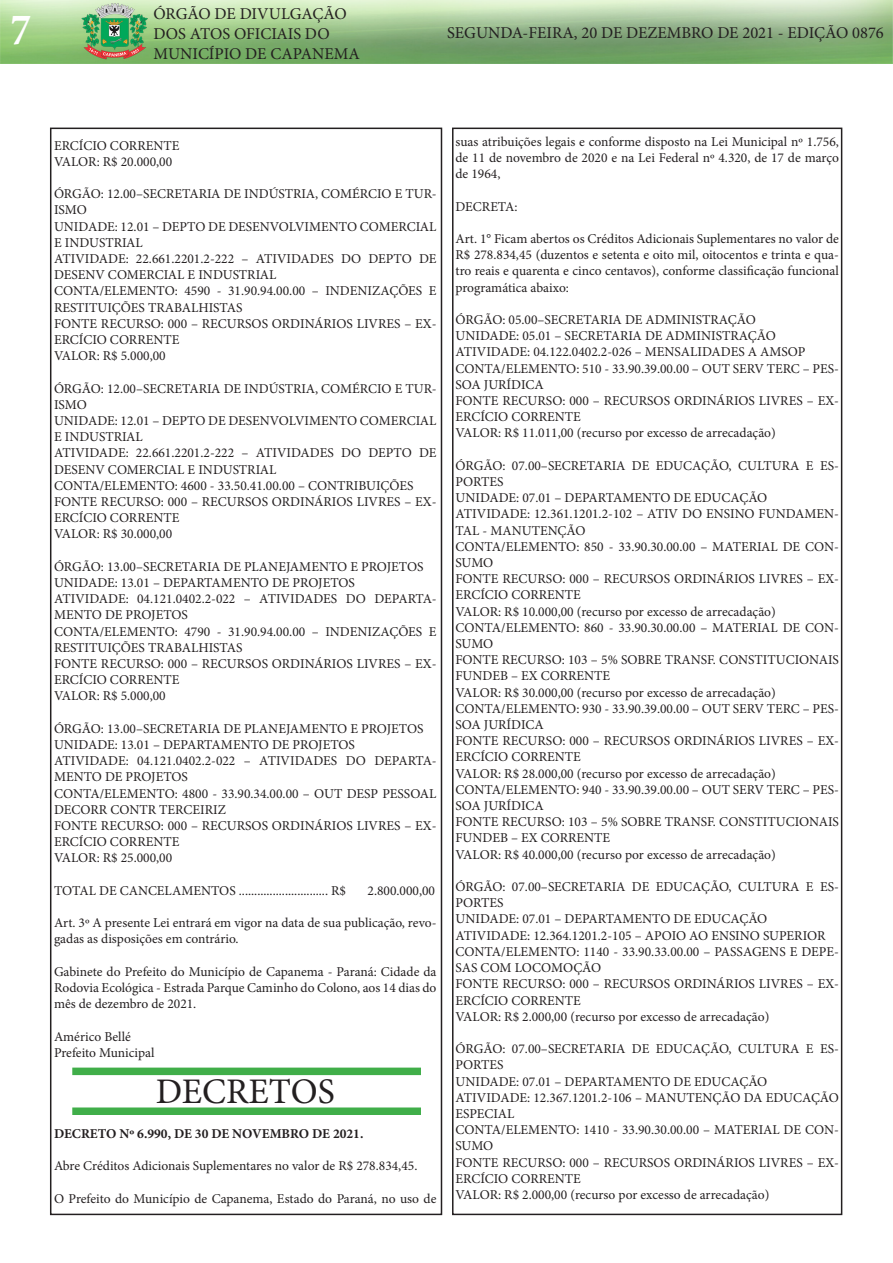
<style>
.page{position:relative;width:893px;height:1263px;background:#fff}
.page>*{position:absolute;margin:0;border:0;box-sizing:border-box;transform-origin:0 0}
.t1{font:700 condensed 45px "Minion Pro";color:#fff}
.t2{font:36px "Minion Pro";color:#231f20}
.t3{font:16.5px/19.8px "Minion Pro";color:#231f20}
.t4{font:13.5px/16.2px "Minion Pro";color:#231f20}
.t5{font:700 13.5px "Minion Pro";color:#231f20}
</style>
<div class="page">
<div style="left:50px;top:128px;width:392px;height:1087px;border:2px solid #231f20"></div>
<img style="left:0;top:0;width:893px;height:64px">
<div style="left:452px;top:128px;width:390px;height:1087px;border:2px solid #231f20"></div>
<div style="left:72px;top:1067px;width:349px;height:8px;background:#40ae49"></div>
<div style="left:72px;top:1107px;width:349px;height:8px;background:#40ae49"></div>
<h1 class="t1" style="left:11px;top:-1px;width:22px">7</h1>
<p class="t3" style="left:153px;top:4px;width:208px">ÓRGÃO DE DIVULGAÇÃO<br>DOS ATOS OFICIAIS DO<br>MUNICÍPIO DE CAPANEMA</p>
<p class="t3" style="left:447px;top:23px;width:438px">SEGUNDA-FEIRA, 20 DE DEZEMBRO DE 2021 - EDIÇÃO 0876</p>
<p class="t4" style="left:54px;top:137px;width:127px">ERCÍCIO CORRENTE</p>
<p class="t4" style="left:54px;top:153px;width:120px">VALOR: R$ 20.000,00</p>
<p class="t4" style="left:54px;top:186px;width:384px">ÓRGÃO: 12.00–SECRETARIA DE INDÚSTRIA, COMÉRCIO E TUR-<br>ISMO</p>
<p class="t4" style="left:54px;top:218px;width:384px">UNIDADE: 12.01 – DEPTO DE DESENVOLVIMENTO COMERCIAL<br>E INDUSTRIAL</p>
<p class="t4" style="left:54px;top:251px;width:384px">ATIVIDADE: 22.661.2201.2-222 – ATIVIDADES DO DEPTO DE<br>DESENV COMERCIAL E INDUSTRIAL</p>
<p class="t4" style="left:54px;top:283px;width:384px">CONTA/ELEMENTO: 4590 - 31.90.94.00.00 – INDENIZAÇÕES E<br>RESTITUIÇÕES TRABALHISTAS</p>
<p class="t4" style="left:54px;top:315px;width:384px">FONTE RECURSO: 000 – RECURSOS ORDINÁRIOS LIVRES – EX-<br>ERCÍCIO CORRENTE</p>
<p class="t4" style="left:54px;top:348px;width:113px">VALOR: R$ 5.000,00</p>
<p class="t4" style="left:54px;top:380px;width:384px">ÓRGÃO: 12.00–SECRETARIA DE INDÚSTRIA, COMÉRCIO E TUR-<br>ISMO</p>
<p class="t4" style="left:54px;top:413px;width:384px">UNIDADE: 12.01 – DEPTO DE DESENVOLVIMENTO COMERCIAL<br>E INDUSTRIAL</p>
<p class="t4" style="left:54px;top:445px;width:384px">ATIVIDADE: 22.661.2201.2-222 – ATIVIDADES DO DEPTO DE<br>DESENV COMERCIAL E INDUSTRIAL</p>
<p class="t4" style="left:54px;top:477px;width:361px">CONTA/ELEMENTO: 4600 - 33.50.41.00.00 – CONTRIBUIÇÕES</p>
<p class="t4" style="left:54px;top:494px;width:384px">FONTE RECURSO: 000 – RECURSOS ORDINÁRIOS LIVRES – EX-<br>ERCÍCIO CORRENTE</p>
<p class="t4" style="left:54px;top:526px;width:120px">VALOR: R$ 30.000,00</p>
<p class="t4" style="left:54px;top:558px;width:371px">ÓRGÃO: 13.00–SECRETARIA DE PLANEJAMENTO E PROJETOS</p>
<p class="t4" style="left:54px;top:575px;width:303px">UNIDADE: 13.01 – DEPARTAMENTO DE PROJETOS</p>
<p class="t4" style="left:54px;top:591px;width:384px">ATIVIDADE: 04.121.0402.2-022 – ATIVIDADES DO DEPARTA-<br>MENTO DE PROJETOS</p>
<p class="t4" style="left:54px;top:623px;width:384px">CONTA/ELEMENTO: 4790 - 31.90.94.00.00 – INDENIZAÇÕES E<br>RESTITUIÇÕES TRABALHISTAS</p>
<p class="t4" style="left:54px;top:656px;width:384px">FONTE RECURSO: 000 – RECURSOS ORDINÁRIOS LIVRES – EX-<br>ERCÍCIO CORRENTE</p>
<p class="t4" style="left:54px;top:688px;width:113px">VALOR: R$ 5.000,00</p>
<p class="t4" style="left:54px;top:720px;width:371px">ÓRGÃO: 13.00–SECRETARIA DE PLANEJAMENTO E PROJETOS</p>
<p class="t4" style="left:54px;top:737px;width:303px">UNIDADE: 13.01 – DEPARTAMENTO DE PROJETOS</p>
<p class="t4" style="left:54px;top:753px;width:384px">ATIVIDADE: 04.121.0402.2-022 – ATIVIDADES DO DEPARTA-<br>MENTO DE PROJETOS</p>
<p class="t4" style="left:54px;top:785px;width:384px">CONTA/ELEMENTO: 4800 - 33.90.34.00.00 – OUT DESP PESSOAL<br>DECORR CONTR TERCEIRIZ</p>
<p class="t4" style="left:54px;top:818px;width:384px">FONTE RECURSO: 000 – RECURSOS ORDINÁRIOS LIVRES – EX-<br>ERCÍCIO CORRENTE</p>
<p class="t4" style="left:54px;top:850px;width:120px">VALOR: R$ 25.000,00</p>
<p class="t4" style="left:54px;top:882px;width:294px">TOTAL DE CANCELAMENTOS ............................. R$</p>
<p class="t4" style="left:367px;top:882px;width:69px">2.800.000,00</p>
<p class="t4" style="left:54px;top:915px;width:384px">Art. 3º A presente Lei entrará em vigor na data de sua publicação, revo&shy;gadas as disposições em contrário.</p>
<p class="t4" style="left:54px;top:963px;width:384px;text-align:justify">Gabinete do Prefeito do Município de Capanema - Paraná: Cidade da Rodovia Ecológica - Estrada Parque Caminho do Colono, aos 14 dias do mês de dezembro de 2021.</p>
<p class="t4" style="left:54px;top:1028px;width:78px">Américo Bellé</p>
<p class="t4" style="left:54px;top:1044px;width:102px">Prefeito Municipal</p>
<p class="t2" style="left:156px;top:1067px;width:181px">DECRETOS</p>
<p class="t5" style="left:54px;top:1124px;width:311px">DECRETO Nº 6.990, DE 30 DE NOVEMBRO DE 2021.</p>
<p class="t4" style="left:54px;top:1158px;width:365px">Abre Créditos Adicionais Suplementares no valor de R$ 278.834,45.</p>
<p class="t4" style="left:54px;top:1190px;width:384px">O Prefeito do Município de Capanema, Estado do Paraná, no uso de</p>
<p class="t4" style="left:455px;top:133px;width:385px;text-align:justify">suas atribuições legais e conforme disposto na Lei Municipal nº 1.756, de 11 de novembro de 2020 e na Lei Federal nº 4.320, de 17 de março de 1964,</p>
<p class="t4" style="left:455px;top:198px;width:64px">DECRETA:</p>
<p class="t4" style="left:455px;top:231px;width:385px;text-align:justify">Art. 1° Ficam abertos os Créditos Adicionais Suplementares no valor de R$ 278.834,45 (duzentos e setenta e oito mil, oitocentos e trinta e qua&shy;tro reais e quarenta e cinco centavos), conforme classificação funcional programática abaixo:</p>
<p class="t4" style="left:455px;top:312px;width:302px">ÓRGÃO: 05.00–SECRETARIA DE ADMINISTRAÇÃO</p>
<p class="t4" style="left:455px;top:328px;width:322px">UNIDADE: 05.01 – SECRETARIA DE ADMINISTRAÇÃO</p>
<p class="t4" style="left:455px;top:344px;width:351px">ATIVIDADE: 04.122.0402.2-026 – MENSALIDADES A AMSOP</p>
<p class="t4" style="left:455px;top:360px;width:385px">CONTA/ELEMENTO: 510 - 33.90.39.00.00 – OUT SERV TERC – PES-<br>SOA JURÍDICA</p>
<p class="t4" style="left:455px;top:393px;width:385px">FONTE RECURSO: 000 – RECURSOS ORDINÁRIOS LIVRES – EX-<br>ERCÍCIO CORRENTE</p>
<p class="t4" style="left:455px;top:425px;width:322px">VALOR: R$ 11.011,00 (recurso por excesso de arrecadação)</p>
<p class="t4" style="left:455px;top:457px;width:385px">ÓRGÃO: 07.00–SECRETARIA DE EDUCAÇÃO, CULTURA E ES-<br>PORTES</p>
<p class="t4" style="left:455px;top:490px;width:313px">UNIDADE: 07.01 – DEPARTAMENTO DE EDUCAÇÃO</p>
<p class="t4" style="left:455px;top:506px;width:385px">ATIVIDADE: 12.361.1201.2-102 – ATIV DO ENSINO FUNDAMEN-<br>TAL - MANUTENÇÃO</p>
<p class="t4" style="left:455px;top:538px;width:385px">CONTA/ELEMENTO: 850 - 33.90.30.00.00 – MATERIAL DE CON-<br>SUMO</p>
<p class="t4" style="left:455px;top:571px;width:385px">FONTE RECURSO: 000 – RECURSOS ORDINÁRIOS LIVRES – EX-<br>ERCÍCIO CORRENTE</p>
<p class="t4" style="left:455px;top:603px;width:322px">VALOR: R$ 10.000,00 (recurso por excesso de arrecadação)</p>
<p class="t4" style="left:455px;top:619px;width:385px">CONTA/ELEMENTO: 860 - 33.90.30.00.00 – MATERIAL DE CON-<br>SUMO</p>
<p class="t4" style="left:455px;top:652px;width:385px">FONTE RECURSO: 103 – 5% SOBRE TRANSF. CONSTITUCIONAIS<br>FUNDEB – EX CORRENTE</p>
<p class="t4" style="left:455px;top:684px;width:322px">VALOR: R$ 30.000,00 (recurso por excesso de arrecadação)</p>
<p class="t4" style="left:455px;top:700px;width:385px">CONTA/ELEMENTO: 930 - 33.90.39.00.00 – OUT SERV TERC – PES-<br>SOA JURÍDICA</p>
<p class="t4" style="left:455px;top:733px;width:385px">FONTE RECURSO: 000 – RECURSOS ORDINÁRIOS LIVRES – EX-<br>ERCÍCIO CORRENTE</p>
<p class="t4" style="left:455px;top:765px;width:322px">VALOR: R$ 28.000,00 (recurso por excesso de arrecadação)</p>
<p class="t4" style="left:455px;top:781px;width:385px">CONTA/ELEMENTO: 940 - 33.90.39.00.00 – OUT SERV TERC – PES-<br>SOA JURÍDICA</p>
<p class="t4" style="left:455px;top:814px;width:385px">FONTE RECURSO: 103 – 5% SOBRE TRANSF. CONSTITUCIONAIS<br>FUNDEB – EX CORRENTE</p>
<p class="t4" style="left:455px;top:846px;width:322px">VALOR: R$ 40.000,00 (recurso por excesso de arrecadação)</p>
<p class="t4" style="left:455px;top:879px;width:385px">ÓRGÃO: 07.00–SECRETARIA DE EDUCAÇÃO, CULTURA E ES-<br>PORTES</p>
<p class="t4" style="left:455px;top:911px;width:313px">UNIDADE: 07.01 – DEPARTAMENTO DE EDUCAÇÃO</p>
<p class="t4" style="left:455px;top:927px;width:371px">ATIVIDADE: 12.364.1201.2-105 – APOIO AO ENSINO SUPERIOR</p>
<p class="t4" style="left:455px;top:943px;width:385px">CONTA/ELEMENTO: 1140 - 33.90.33.00.00 – PASSAGENS E DEPE-<br>SAS COM LOCOMOÇÃO</p>
<p class="t4" style="left:455px;top:976px;width:385px">FONTE RECURSO: 000 – RECURSOS ORDINÁRIOS LIVRES – EX-<br>ERCÍCIO CORRENTE</p>
<p class="t4" style="left:455px;top:1008px;width:315px">VALOR: R$ 2.000,00 (recurso por excesso de arrecadação)</p>
<p class="t4" style="left:455px;top:1041px;width:385px">ÓRGÃO: 07.00–SECRETARIA DE EDUCAÇÃO, CULTURA E ES-<br>PORTES</p>
<p class="t4" style="left:455px;top:1073px;width:313px">UNIDADE: 07.01 – DEPARTAMENTO DE EDUCAÇÃO</p>
<p class="t4" style="left:455px;top:1089px;width:385px">ATIVIDADE: 12.367.1201.2-106 – MANUTENÇÃO DA EDUCAÇÃO<br>ESPECIAL</p>
<p class="t4" style="left:455px;top:1122px;width:385px">CONTA/ELEMENTO: 1410 - 33.90.30.00.00 – MATERIAL DE CON-<br>SUMO</p>
<p class="t4" style="left:455px;top:1154px;width:385px">FONTE RECURSO: 000 – RECURSOS ORDINÁRIOS LIVRES – EX-<br>ERCÍCIO CORRENTE</p>
<p class="t4" style="left:455px;top:1186px;width:315px">VALOR: R$ 2.000,00 (recurso por excesso de arrecadação)</p>
</div>
